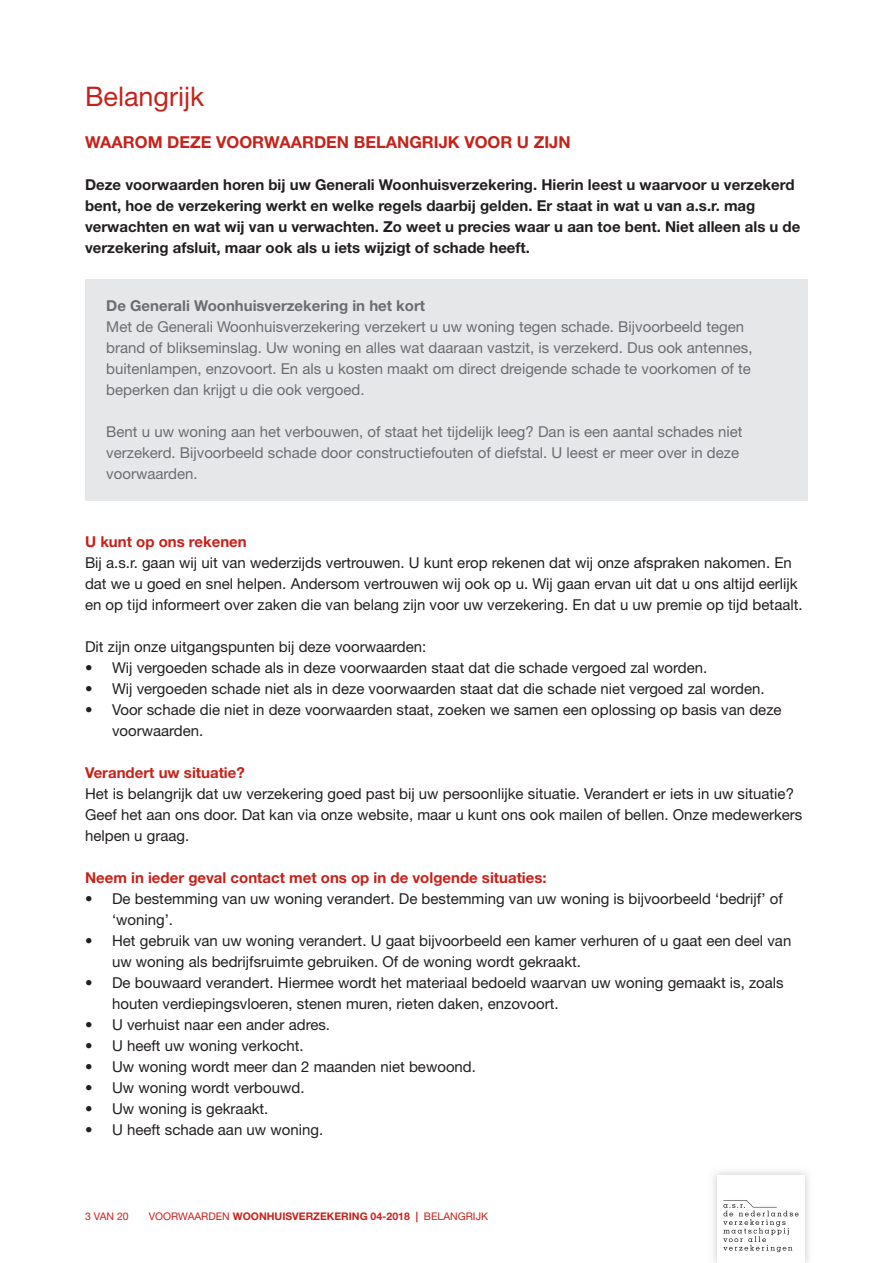
<style>
.page{position:relative;width:893px;height:1263px;background:#fff}
.page>*{position:absolute;margin:0;border:0;box-sizing:border-box;transform-origin:0 0}
.Hoofdstuk{font:27px "Helvetica Neue LT Std";color:#c5221a}
.Alineakop{font:700 16.5px "Helvetica Neue LT Std";color:#c5221a}
.Plat{font:15px/21px "Helvetica Neue LT Std";color:#231f20}
.Grijzekadertekst{font:15px/21px "Helvetica Neue LT Std";color:#6c6d70}
.Plat-2{font:700 15px/21px "Helvetica Neue LT Std";color:#231f20}
.Platroodbold{font:700 15px "Helvetica Neue LT Std";color:#c5221a}
.Grijzekadertekst-2{font:700 15px "Helvetica Neue LT Std";color:#6c6d70}
.t1{font:700 10.5px "Helvetica Neue LT Std";color:#c5221a}
.t2{font:10.5px "Helvetica Neue LT Std";color:#c5221a}
.s1{font-weight:400}
</style>
<div class="page">
<svg style="left:723px;top:1200px;width:76px;height:52px"></svg>
<div style="left:85px;top:279px;width:723px;height:221px;background:#e6e7e9"></div>
<p class="Hoofdstuk" style="left:85px;top:81px;width:120px">Belangrijk</p>
<p class="Alineakop" style="left:85px;top:132px;width:487px">WAAROM DEZE VOORWAARDEN BELANGRIJK VOOR U ZIJN</p>
<p class="Plat-2" style="left:85px;top:174px;width:717px">Deze voorwaarden horen bij uw Generali Woonhuisverzekering. Hierin leest u waarvoor u verzekerd bent, hoe de verzekering werkt en welke regels daarbij gelden. Er staat in wat u van a.s.r. mag verwachten en wat wij van u verwachten. Zo weet u precies waar u aan toe bent. Niet alleen als u de verzekering afsluit, maar ook als u iets wijzigt of schade heeft.</p>
<p class="Grijzekadertekst-2" style="left:106px;top:296px;width:320px">De Generali Woonhuisverzekering in het kort</p>
<p class="Grijzekadertekst" style="left:106px;top:316px;width:648px">Met de Generali Woonhuisverzekering verzekert u uw woning tegen schade. Bijvoorbeeld tegen brand of blikseminslag. Uw woning en alles wat daaraan vastzit, is verzekerd. Dus ook antennes, buitenlampen, enzovoort. En als u kosten maakt om direct dreigende schade te voorkomen of te beperken dan krijgt u die ook vergoed.</p>
<p class="Grijzekadertekst" style="left:106px;top:421px;width:638px">Bent u uw woning aan het verbouwen, of staat het tijdelijk leeg? Dan is een aantal schades niet verzekerd. Bijvoorbeeld schade door constructiefouten of diefstal. U leest er meer over in deze voorwaarden.</p>
<p class="Platroodbold" style="left:85px;top:533px;width:163px">U kunt op ons rekenen</p>
<p class="Plat" style="left:85px;top:552px;width:719px">Bij a.s.r. gaan wij uit van wederzijds vertrouwen. U kunt erop rekenen dat wij onze afspraken nakomen. En dat we u goed en snel helpen. Andersom vertrouwen wij ook op u. Wij gaan ervan uit dat u ons altijd eerlijk en op tijd informeert over zaken die van belang zijn voor uw verzekering. En dat u uw premie op tijd betaalt.</p>
<p class="Plat" style="left:85px;top:636px;width:343px">Dit zijn onze uitgangspunten bij deze voorwaarden:</p>
<p class="Plat" style="left:85px;top:657px;width:624px">• Wij vergoeden schade als in deze voorwaarden staat dat die schade vergoed zal worden.</p>
<p class="Plat" style="left:85px;top:678px;width:681px">• Wij vergoeden schade niet als in deze voorwaarden staat dat die schade niet vergoed zal worden.</p>
<p class="Plat" style="left:112px;top:699px;width:671px;text-indent:-27px">• Voor schade die niet in deze voorwaarden staat, zoeken we samen een oplossing op basis van deze voorwaarden.</p>
<p class="Platroodbold" style="left:85px;top:764px;width:161px">Verandert uw situatie?</p>
<p class="Plat" style="left:85px;top:783px;width:719px">Het is belangrijk dat uw verzekering goed past bij uw persoonlijke situatie. Verandert er iets in uw situatie?<br>Geef het aan ons door. Dat kan via onze website, maar u kunt ons ook mailen of bellen. Onze medewerkers helpen u graag.</p>
<p class="Platroodbold" style="left:85px;top:869px;width:463px">Neem in ieder geval contact met ons op in de volgende situaties:</p>
<p class="Plat" style="left:112px;top:888px;width:672px;text-indent:-27px">• De bestemming van uw woning verandert. De bestemming van uw woning is bijvoorbeeld ‘bedrijf’ of ‘woning’.</p>
<p class="Plat" style="left:112px;top:930px;width:681px;text-indent:-27px">• Het gebruik van uw woning verandert. U gaat bijvoorbeeld een kamer verhuren of u gaat een deel van uw woning als bedrijfsruimte gebruiken. Of de woning wordt gekraakt.</p>
<p class="Plat" style="left:112px;top:972px;width:673px;text-indent:-27px">• De bouwaard verandert. Hiermee wordt het materiaal bedoeld waarvan uw woning gemaakt is, zoals houten verdiepingsvloeren, stenen muren, rieten daken, enzovoort.</p>
<p class="Plat" style="left:85px;top:1014px;width:247px">• U verhuist naar een ander adres.</p>
<p class="Plat" style="left:85px;top:1035px;width:220px">• U heeft uw woning verkocht.</p>
<p class="Plat" style="left:85px;top:1056px;width:392px">• Uw woning wordt meer dan 2 maanden niet bewoond.</p>
<p class="Plat" style="left:85px;top:1077px;width:221px">• Uw woning wordt verbouwd.</p>
<p class="Plat" style="left:85px;top:1098px;width:185px">• Uw woning is gekraakt.</p>
<p class="Plat" style="left:85px;top:1119px;width:240px">• U heeft schade aan uw woning.</p>
<p class="t2" style="left:85px;top:1210px;width:45px">3 VAN 20</p>
<p class="t1" style="left:149px;top:1210px;width:341px"><span class="s1">VOORWAARDEN</span> WOONHUISVERZEKERING 04-2018 | <span class="s1">BELANGRIJK</span></p>
</div>
